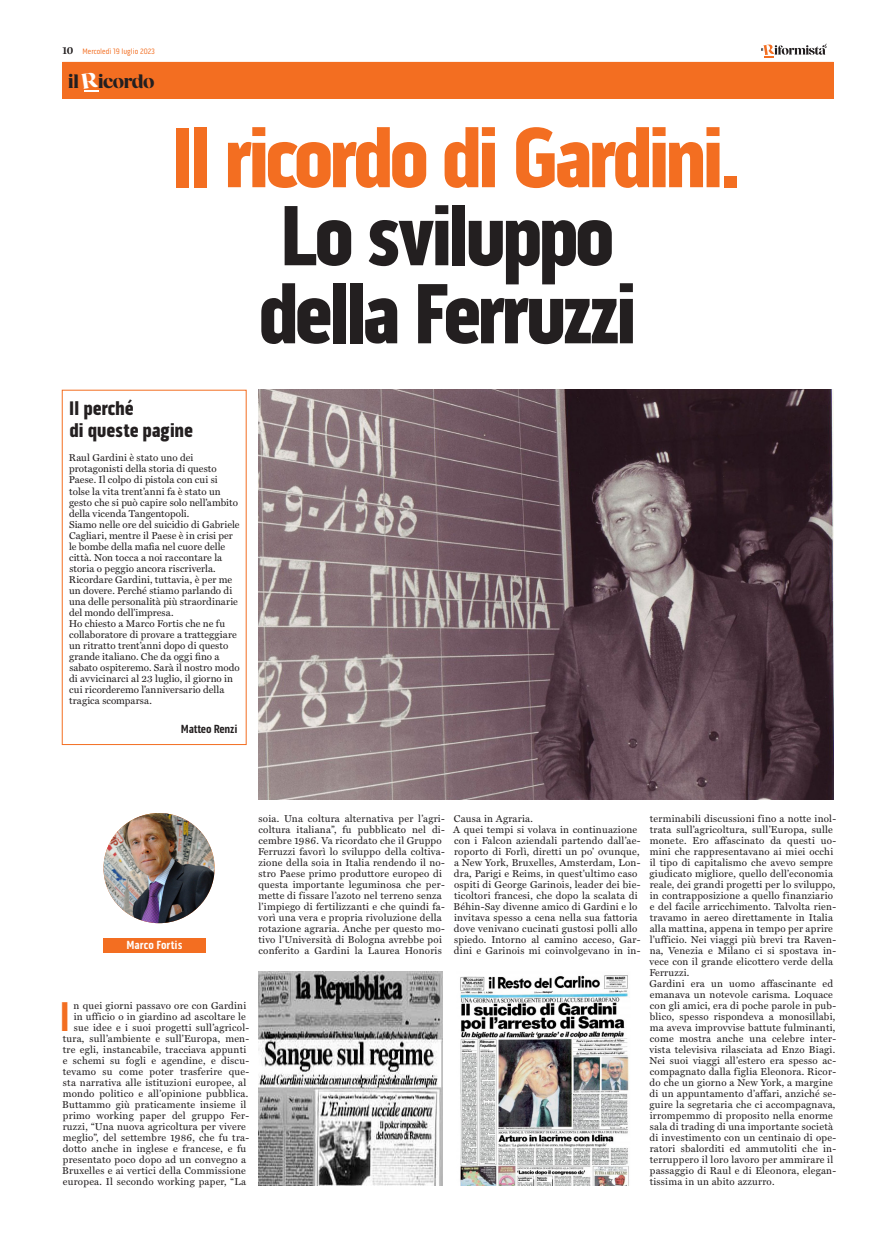
<style>
.page{position:relative;width:879px;height:1248px;background:#fff}
.page>*{position:absolute;margin:0;border:0;box-sizing:border-box;transform-origin:0 0}
.t1{font:900 87px "Pill Gothic 300 mg";letter-spacing:-.065em;color:#231f20}
.t2{font:900 87px "Pill Gothic 300 mg";letter-spacing:-.06em;color:#f36e21}
.Stile_di_paragrafo_1{font:700 42.4px "Pill Gothic 300 mg";color:#f36e21}
.Titolo_Pill_Gothic_300mg_Black_36pt{font:900 20px "Pill Gothic 300 mg";letter-spacing:-.015em;color:#231f20}
.t3{font:700 19.4px "Fields Display";letter-spacing:-.025em;color:#231f20}
.t4{font:700 12px "Pill Gothic 300 mg";letter-spacing:-.005em;color:#fff}
.t5{font:700 12px "Pill Gothic 300 mg";letter-spacing:-.02em;color:#231f20}
.Stile_di_paragrafo_1-2{font:10px/11px "Miller Text";letter-spacing:.02em;color:#231f20}
.Testo_Miller_roman_10pt{font:10px/11px "Miller Text";letter-spacing:.005em;color:#231f20}
.Articolo_-_No_Capilettera{font:700 10px "Miller Text";color:#231f20}
.t6{font:8px "Pill Gothic 300 mg";color:#f36e21}
</style>
<div class="page">
<svg style="left:761px;top:44px;width:65px;height:13px"></svg>
<div style="left:62px;top:62px;width:771px;height:37px;background:#f36e21"></div>
<img style="left:258px;top:389px;width:575px;height:410px">
<div style="left:103px;top:938px;width:103px;height:14px;background:#f36e21"></div>
<img style="left:103px;top:813px;width:112px;height:110px">
<img style="left:258px;top:971px;width:184px;height:214px">
<img style="left:460px;top:975px;width:170px;height:210px">
<div style="left:62px;top:389px;width:185px;height:356px;border:1px solid #f36e21"></div>
<svg style="left:84px;top:90px;width:14px;height:2px"></svg>
<p class="Articolo_-_No_Capilettera" style="left:62px;top:43px;width:13px">10</p>
<p class="t3" style="left:68px;top:70px;width:12px">il</p>
<p class="t3" style="left:98px;top:70px;width:58px">icordo</p>
<p class="t6" style="left:83px;top:47px;width:74px">Mercoledì 19 luglio 2023</p>
<p class="t2" style="left:170px;top:105px;width:573px">Il ricordo di Gardini.</p>
<p class="t1" style="left:279px;top:183px;width:337px">Lo sviluppo</p>
<p class="t1" style="left:258px;top:261px;width:382px">della Ferruzzi</p>
<p class="Titolo_Pill_Gothic_300mg_Black_36pt" style="left:69px;top:396px;width:67px">Il perché</p>
<p class="Titolo_Pill_Gothic_300mg_Black_36pt" style="left:69px;top:418px;width:125px">di queste pagine</p>
<p class="Testo_Miller_roman_10pt" style="left:69px;top:452px;width:171px">Raul Gardini è stato uno dei protagonisti della storia di questo Paese. Il colpo di pistola con cui si tolse la vita trent’anni fa è stato un gesto che si può capire solo nell’ambito della vicenda Tangentopoli.</p>
<p class="Testo_Miller_roman_10pt" style="left:69px;top:518px;width:172px">Siamo nelle ore del suicidio di Gabriele Cagliari, mentre il Paese è in crisi per le bombe della mafia nel cuore delle città. Non tocca a noi raccontare la storia o peggio ancora riscriverla.<br>Ricordare Gardini, tuttavia, è per me un dovere. Perché stiamo parlando di una delle personalità più straordinarie del mondo dell’impresa.</p>
<p class="Testo_Miller_roman_10pt" style="left:69px;top:617px;width:173px">Ho chiesto a Marco Fortis che ne fu collaboratore di provare a tratteggiare un ritratto trent’anni dopo di questo grande italiano. Che da oggi fino a sabato ospiteremo. Sarà il nostro modo di avvicinarci al 23 luglio, il giorno in cui ricorderemo l’anniversario della tragica scomparsa.</p>
<p class="t5" style="left:181px;top:721px;width:58px">Matteo Renzi</p>
<p class="t4" style="left:127px;top:938px;width:57px">Marco Fortis</p>
<p class="Stile_di_paragrafo_1" style="left:59px;top:991px;width:14px">I</p>
<p class="Stile_di_paragrafo_1-2" style="left:74px;top:999px;width:174px">n quei giorni passavo ore con Gardini</p>
<p class="Stile_di_paragrafo_1-2" style="left:74px;top:1010px;width:174px">in ufficio o in giardino ad ascoltare le</p>
<p class="Stile_di_paragrafo_1-2" style="left:74px;top:1021px;width:177px">sue idee e i suoi progetti sull’agricol-</p>
<p class="Stile_di_paragrafo_1-2" style="left:63px;top:1032px;width:188px">tura, sull’ambiente e sull’Europa, men-</p>
<p class="Stile_di_paragrafo_1-2" style="left:63px;top:1043px;width:185px">tre egli, instancabile, tracciava appunti</p>
<p class="Stile_di_paragrafo_1-2" style="left:63px;top:1054px;width:188px">e schemi su fogli e agendine, e discu-</p>
<p class="Stile_di_paragrafo_1-2" style="left:63px;top:1065px;width:188px">tevamo su come poter trasferire que-</p>
<p class="Stile_di_paragrafo_1-2" style="left:63px;top:1076px;width:185px">sta narrativa alle istituzioni europee, al</p>
<p class="Stile_di_paragrafo_1-2" style="left:63px;top:1087px;width:187px">mondo politico e all’opinione pubblica.</p>
<p class="Stile_di_paragrafo_1-2" style="left:62px;top:1098px;width:185px">Buttammo giù praticamente insieme il</p>
<p class="Stile_di_paragrafo_1-2" style="left:63px;top:1109px;width:188px">primo working paper del gruppo Fer-</p>
<p class="Stile_di_paragrafo_1-2" style="left:63px;top:1120px;width:185px">ruzzi, “Una nuova agricoltura per vivere</p>
<p class="Stile_di_paragrafo_1-2" style="left:63px;top:1131px;width:188px">meglio”, del settembre 1986, che fu tra-</p>
<p class="Stile_di_paragrafo_1-2" style="left:63px;top:1142px;width:185px">dotto anche in inglese e francese, e fu</p>
<p class="Stile_di_paragrafo_1-2" style="left:63px;top:1153px;width:185px">presentato poco dopo ad un convegno a</p>
<p class="Stile_di_paragrafo_1-2" style="left:62px;top:1164px;width:185px">Bruxelles e ai vertici della Commissione</p>
<p class="Stile_di_paragrafo_1-2" style="left:63px;top:1175px;width:185px">europea. Il secondo working paper, “La</p>
<p class="Stile_di_paragrafo_1-2" style="left:453px;top:823px;width:189px">A quei tempi si volava in continuazione con i Falcon aziendali partendo dall’ae&shy;roporto di Forlì, diretti un po’ ovunque, a New York, Bruxelles, Amsterdam, Lon&shy;dra, Parigi e Reims, in quest’ultimo caso ospiti di George Garinois, leader dei bie&shy;ticoltori francesi, che dopo la scalata di Béhin-Say divenne amico di Gardini e lo invitava spesso a cena nella sua fattoria dove venivano cucinati gustosi polli allo spiedo. Intorno al camino acceso, Gar&shy;dini e Garinois mi coinvolgevano in in-</p>
<p class="Stile_di_paragrafo_1-2" style="left:649px;top:812px;width:188px">terminabili discussioni fino a notte inol&shy;trata sull’agricoltura, sull’Europa, sulle monete. Ero affascinato da questi uo&shy;mini che rappresentavano ai miei occhi il tipo di capitalismo che avevo sempre giudicato migliore, quello dell’economia reale, dei grandi progetti per lo sviluppo, in contrapposizione a quello finanziario e del facile arricchimento. Talvolta rien&shy;travamo in aereo direttamente in Italia alla mattina, appena in tempo per aprire l’ufficio. Nei viaggi più brevi tra Raven&shy;na, Venezia e Milano ci si spostava in&shy;vece con il grande elicottero verde della Ferruzzi.</p>
<p class="Stile_di_paragrafo_1-2" style="left:649px;top:977px;width:188px">Gardini era un uomo affascinante ed emanava un notevole carisma. Loquace con gli amici, era di poche parole in pub&shy;blico, spesso rispondeva a monosillabi, ma aveva improvvise battute fulminanti, come mostra anche una celebre inter&shy;vista televisiva rilasciata ad Enzo Biagi.<br>Nei suoi viaggi all’estero era spesso ac&shy;compagnato dalla figlia Eleonora. Ricor&shy;do che un giorno a New York, a margine di un appuntamento d’affari, anziché se&shy;guire la segretaria che ci accompagnava, irrompemmo di proposito nella enorme sala di trading di una importante società di investimento con un centinaio di ope&shy;ratori sbalorditi ed ammutoliti che in&shy;terruppero il loro lavoro per ammirare il passaggio di Raul e di Eleonora, elegan&shy;tissima in un abito azzurro.</p>
<p class="Stile_di_paragrafo_1-2" style="left:258px;top:812px;width:188px">soia. Una coltura alternativa per l’agri&shy;coltura italiana”, fu pubblicato nel di&shy;cembre 1986. Va ricordato che il Gruppo Ferruzzi favorì lo sviluppo della coltiva&shy;zione della soia in Italia rendendo il no&shy;stro Paese primo produttore europeo di questa importante leguminosa che per&shy;mette di fissare l’azoto nel terreno senza l’impiego di fertilizzanti e che quindi fa&shy;vorì una vera e propria rivoluzione della rotazione agraria. Anche per questo mo&shy;tivo l’Università di Bologna avrebbe poi conferito a Gardini la Laurea Honoris</p>
<p class="Stile_di_paragrafo_1-2" style="left:454px;top:812px;width:80px">Causa in Agraria.</p>
</div>
